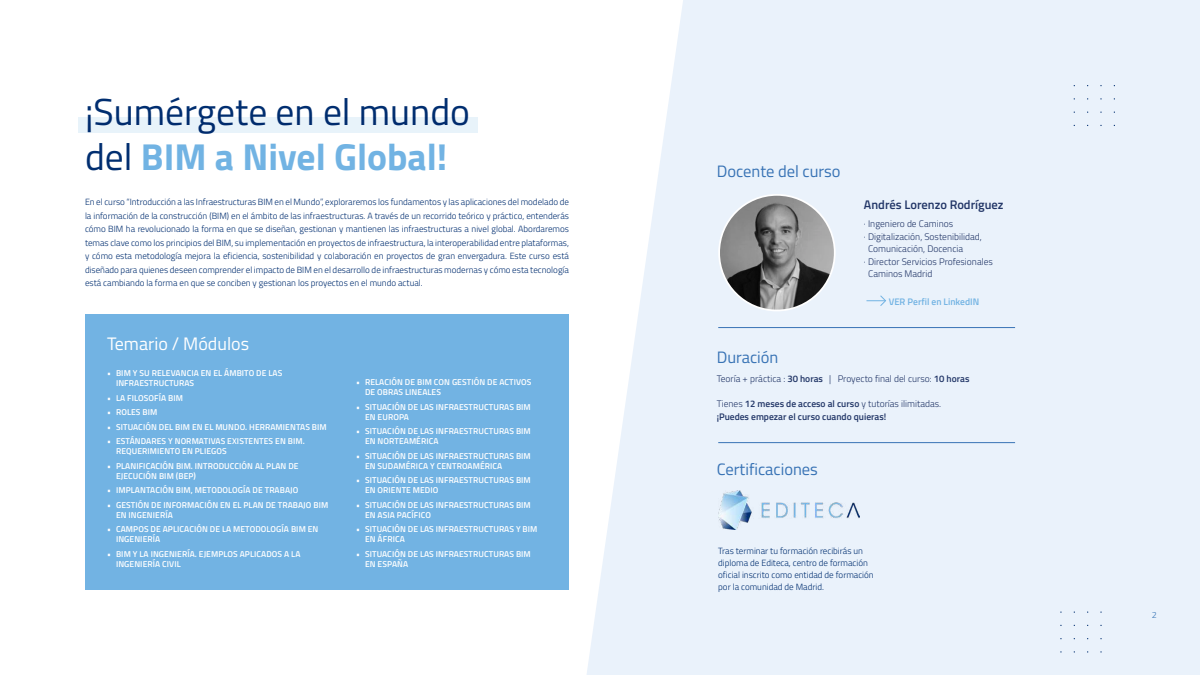
<style>
.page{position:relative;width:1200px;height:675px;background:#fff}
.page>*{position:absolute;margin:0;border:0;box-sizing:border-box;transform-origin:0 0}
.t1{font:37.55px/45.1px "Titillium Web";color:#002e70}
.t2{font:18.05px "Titillium Web";color:#fff}
.t3{font:16.5px "Titillium Web";color:#3873b5}
.t4{font:600 12.5px "Titillium Web";color:#223667}
.t5{font:300 9.5px "Titillium Web";color:#223667}
.t6{font:600 9.5px/12.5px "Titillium Web";color:#223667}
.t7{font:600 9.5px "Titillium Web";color:#72b3e3}
.t8{font:300 9px/13.5px "Titillium Web";color:#002e70;text-align:justify}
.t9{font:300 9px "Titillium Web";color:#3875b6}
.t10{font:600 8.5px/10px "Titillium Web";letter-spacing:.01em;color:#fff}
.s1{font-weight:700;color:#71b3e3}
.s2{font-weight:700;color:#72b3e3}
.s3{font-weight:600}
.s4{font-weight:300}
</style>
<div class="page">
<div style="left:540px;top:0;width:660px;height:675px;background:#eaf2fb"></div>
<svg style="left:540px;top:0;width:143px;height:675px;fill:#fff"></svg>
<div style="left:78px;top:117px;width:400px;height:16px;background:#e8f3fa"></div>
<svg style="left:866px;top:295px;width:20px;height:11px"></svg>
<hr style="left:718px;top:327px;width:297px;height:1px;background:#3873b5">
<hr style="left:718px;top:442px;width:297px;height:1px;background:#3873b5">
<img style="left:718px;top:491px;width:142px;height:38px">
<img style="left:721px;top:197px;width:112px;height:113px">
<div style="left:718px;top:194px;width:118px;height:117px;border:2px solid #fff;border-radius:50%"></div>
<div style="left:85px;top:314px;width:484px;height:276px;background:#72b3e3"></div>
<h1 class="t1" style="left:85px;top:87px;width:387px">¡Sumérgete en el mundo del <span class="s1">BIM a Nivel Global</span><span class="s2">!</span></h1>
<p class="t8" style="left:85px;top:195px;width:486px">En el curso “Introducción a las Infraestructuras BIM en el Mundo”, exploraremos los fundamentos y las aplicaciones del modelado de la información de la construcción (BIM) en el ámbito de las infraestructuras. A través de un recorrido teórico y práctico, entenderás cómo BIM ha revolucionado la forma en que se diseñan, gestionan y mantienen las infraestructuras a nivel global. Abordaremos temas clave como los principios del BIM, su implementación en proyectos de infraestructura, la interoperabilidad entre plataformas, y cómo esta metodología mejora la eficiencia, sostenibilidad y colaboración en proyectos de gran envergadura. Este curso está diseñado para quienes deseen comprender el impacto de BIM en el desarrollo de infraestructuras modernas y cómo esta tecnología está cambiando la forma en que se conciben y gestionan los proyectos en el mundo actual.</p>
<h2 class="t2" style="left:107px;top:330px;width:144px">Temario / Módulos</h2>
<p class="t10" style="left:116px;top:368px;width:168px;text-indent:-9px">• BIM Y SU RELEVANCIA EN EL ÁMBITO DE LAS<br>INFRAESTRUCTURAS</p>
<p class="t10" style="left:107px;top:392px;width:78px">• LA FILOSOFÍA BIM</p>
<p class="t10" style="left:107px;top:407px;width:52px">• ROLES BIM</p>
<p class="t10" style="left:107px;top:421px;width:221px">• SITUACIÓN DEL BIM EN EL MUNDO. HERRAMIENTAS BIM</p>
<p class="t10" style="left:116px;top:436px;width:190px;text-indent:-9px">• ESTÁNDARES Y NORMATIVAS EXISTENTES EN BIM.<br>REQUERIMIENTO EN PLIEGOS</p>
<p class="t10" style="left:116px;top:460px;width:184px;text-indent:-9px">• PLANIFICACIÓN BIM. INTRODUCCIÓN AL PLAN DE<br>EJECUCIÓN BIM (BEP)</p>
<p class="t10" style="left:107px;top:485px;width:193px">• IMPLANTACIÓN BIM, METODOLOGÍA DE TRABAJO</p>
<p class="t10" style="left:116px;top:499px;width:214px;text-indent:-9px">• GESTIÓN DE INFORMACIÓN EN EL PLAN DE TRABAJO BIM<br>EN INGENIERÍA</p>
<p class="t10" style="left:116px;top:524px;width:204px;text-indent:-9px">• CAMPOS DE APLICACIÓN DE LA METODOLOGÍA BIM EN<br>INGENIERÍA</p>
<p class="t10" style="left:116px;top:548px;width:186px;text-indent:-9px">• BIM Y LA INGENIERÍA. EJEMPLOS APLICADOS A LA<br>INGENIERÍA CIVIL</p>
<p class="t10" style="left:365px;top:377px;width:168px;text-indent:-9px">• RELACIÓN DE BIM CON GESTIÓN DE ACTIVOS<br>DE OBRAS LINEALES</p>
<p class="t10" style="left:365px;top:401px;width:167px;text-indent:-9px">• SITUACIÓN DE LAS INFRAESTRUCTURAS BIM<br>EN EUROPA</p>
<p class="t10" style="left:365px;top:426px;width:167px;text-indent:-9px">• SITUACIÓN DE LAS INFRAESTRUCTURAS BIM<br>EN NORTEAMÉRICA</p>
<p class="t10" style="left:365px;top:450px;width:167px;text-indent:-9px">• SITUACIÓN DE LAS INFRAESTRUCTURAS BIM<br>EN SUDAMÉRICA Y CENTROAMÉRICA</p>
<p class="t10" style="left:365px;top:475px;width:167px;text-indent:-9px">• SITUACIÓN DE LAS INFRAESTRUCTURAS BIM<br>EN ORIENTE MEDIO</p>
<p class="t10" style="left:365px;top:499px;width:167px;text-indent:-9px">• SITUACIÓN DE LAS INFRAESTRUCTURAS BIM<br>EN ASIA PACÍFICO</p>
<p class="t10" style="left:365px;top:524px;width:174px;text-indent:-9px">• SITUACIÓN DE LAS INFRAESTRUCTURAS Y BIM<br>EN ÁFRICA</p>
<p class="t10" style="left:365px;top:548px;width:167px;text-indent:-9px">• SITUACIÓN DE LAS INFRAESTRUCTURAS BIM<br>EN ESPAÑA</p>
<h3 class="t3" style="left:717px;top:159px;width:125px">Docente del curso</h3>
<h3 class="t3" style="left:717px;top:346px;width:63px">Duración</h3>
<h3 class="t4" style="left:864px;top:195px;width:141px">Andrés Lorenzo Rodríguez</h3>
<p class="t5" style="left:864px;top:217px;width:91px">· Ingeniero de Caminos</p>
<p class="t5" style="left:864px;top:229px;width:119px">· Digitalización, Sostenibilidad,</p>
<p class="t5" style="left:868px;top:242px;width:97px">Comunicación, Docencia</p>
<p class="t5" style="left:864px;top:254px;width:131px">· Director Servicios Profesionales</p>
<p class="t5" style="left:868px;top:267px;width:66px">Caminos Madrid</p>
<p class="t7" style="left:889px;top:294px;width:92px">VER Perfil en LinkedIN</p>
<p class="t5" style="left:717px;top:372px;width:254px">Teoría + práctica : <span class="s3">30 horas</span> | Proyecto final del curso: <span class="s3">10 horas</span></p>
<p class="t6" style="left:717px;top:397px;width:226px"><span class="s4">Tienes</span> 12 meses de acceso al curso <span class="s4">y tutorías ilimitadas. </span>¡Puedes empezar el curso cuando quieras!</p>
<h3 class="t3" style="left:717px;top:457px;width:103px">Certificaciones</h3>
<p class="t8" style="left:718px;top:544px;width:157px;line-height:12px;text-align:left">Tras terminar tu formación recibirás un diploma de Editeca, centro de formación oficial inscrito como entidad de formación por la comunidad de Madrid.</p>
<p class="t9" style="left:1152px;top:608px;width:7px">2</p>
</div>
